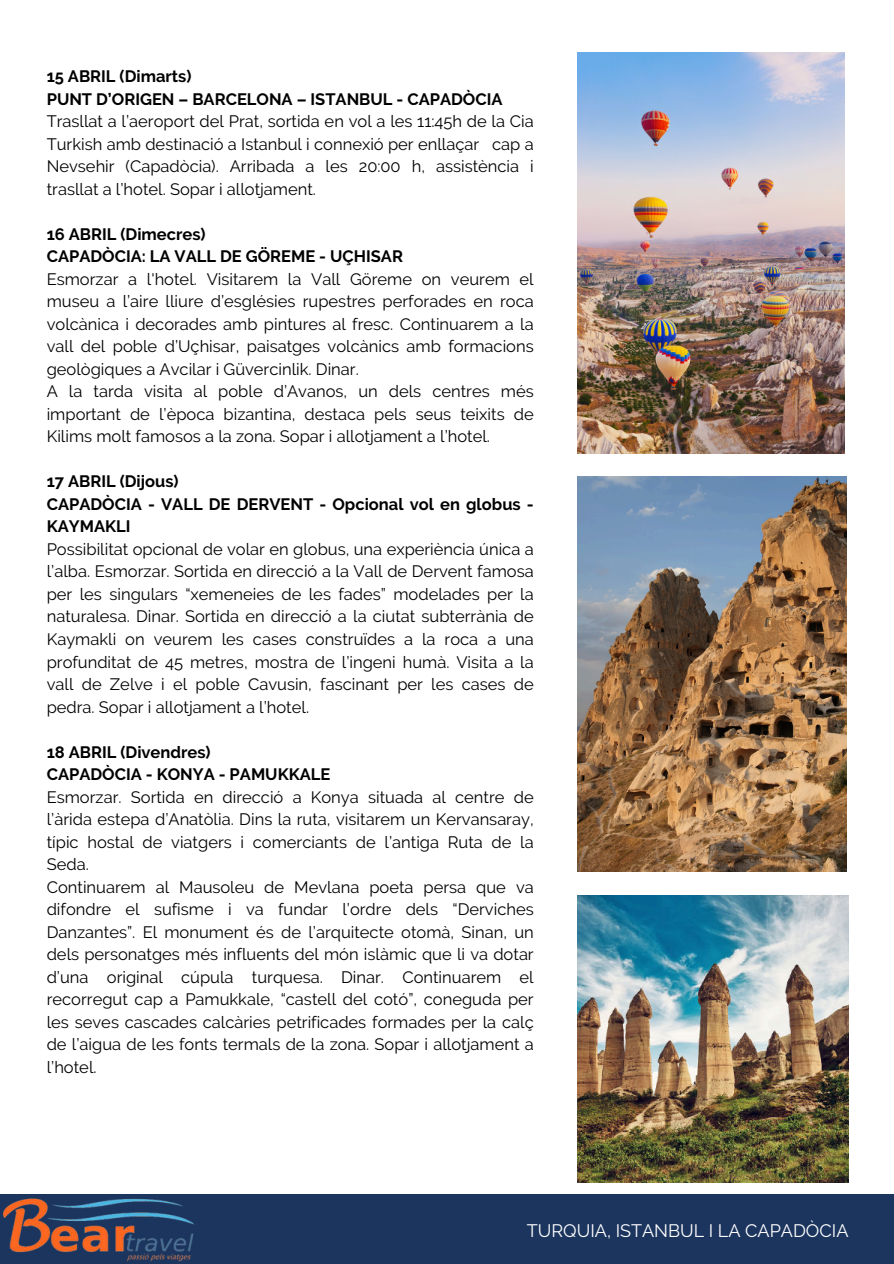
<style>
.page{position:relative;width:894px;height:1264px;background:#fff}
.page>*{position:absolute;margin:0;border:0;box-sizing:border-box;transform-origin:0 0}
.t1{font:18px "Raleway";color:#fff}
.t2{font:16.5px/22.5px "Raleway";color:#000;text-align:justify}
.t3{font:700 16.5px/22.5px "Raleway";color:#000}
</style>
<div class="page">
<img style="left:577px;top:53px;width:267px;height:400px">
<img style="left:577px;top:477px;width:269px;height:394px">
<img style="left:577px;top:896px;width:271px;height:286px">
<div style="left:0;top:1193px;width:893px;height:70px;background:#1c355e"></div>
<img style="left:0;top:1193px;width:201px;height:69px">
<p class="t3" style="left:47px;top:65px;width:457px">15 ABRIL (Dimarts)<br>PUNT D’ORIGEN – BARCELONA – ISTANBUL - CAPADÒCIA</p>
<p class="t2" style="left:47px;top:110px;width:488px">Trasllat a l’aeroport del Prat, sortida en vol a les 11:45h de la Cia Turkish amb destinació a Istanbul i connexió per enllaçar cap a Nevsehir (Capadòcia). Arribada a les 20:00 h, assistència i trasllat a l’hotel. Sopar i allotjament.</p>
<p class="t3" style="left:47px;top:223px;width:358px">16 ABRIL (Dimecres)<br>CAPADÒCIA: LA VALL DE GÖREME - UÇHISAR</p>
<p class="t2" style="left:47px;top:268px;width:488px;text-align:left">Esmorzar a l'hotel. Visitarem la Vall Göreme on veurem el museu a l’aire lliure d’esglésies rupestres perforades en roca volcànica i decorades amb pintures al fresc. Continuarem a la vall del poble d’Uçhisar, paisatges volcànics amb formacions geològiques a Avcilar i Güvercinlik. Dinar.<br>A la tarda visita al poble d’Avanos, un dels centres més important de l’època bizantina, destaca pels seus teixits de Kilims molt famosos a la zona. Sopar i allotjament a l’hotel.</p>
<p class="t3" style="left:47px;top:470px;width:488px">17 ABRIL (Dijous)<br>CAPADÒCIA - VALL DE DERVENT - Opcional vol en globus -<br>KAYMAKLI</p>
<p class="t2" style="left:47px;top:538px;width:488px">Possibilitat opcional de volar en globus, una experiència única a l’alba. Esmorzar. Sortida en direcció a la Vall de Dervent famosa per les singulars “xemeneies de les fades” modelades per la naturalesa. Dinar. Sortida en direcció a la ciutat subterrània de Kaymakli on veurem les cases construïdes a la roca a una profunditat de 45 metres, mostra de l’ingeni humà. Visita a la vall de Zelve i el poble Cavusin, fascinant per les cases de pedra. Sopar i allotjament a l’hotel.</p>
<p class="t3" style="left:47px;top:740px;width:285px">18 ABRIL (Divendres)<br>CAPADÒCIA - KONYA - PAMUKKALE</p>
<p class="t2" style="left:47px;top:785px;width:488px;text-align:left">Esmorzar. Sortida en direcció a Konya situada al centre de l’àrida estepa d’Anatòlia. Dins la ruta, visitarem un Kervansaray, típic hostal de viatgers i comerciants de l’antiga Ruta de la Seda.<br>Continuarem al Mausoleu de Mevlana poeta persa que va difondre el sufisme i va fundar l’ordre dels “Derviches Danzantes”. El monument és de l’arquitecte otomà, Sinan, un dels personatges més influents del món islàmic que li va dotar d’una original cúpula turquesa. Dinar. Continuarem el recorregut cap a Pamukkale, “castell del cotó”, coneguda per les seves cascades calcàries petrificades formades per la calç de l’aigua de les fonts termals de la zona. Sopar i allotjament a l’hotel.</p>
<p class="t1" style="left:526px;top:1220px;width:323px">TURQUIA, ISTANBUL I LA CAPADÒCIA</p>
</div>
